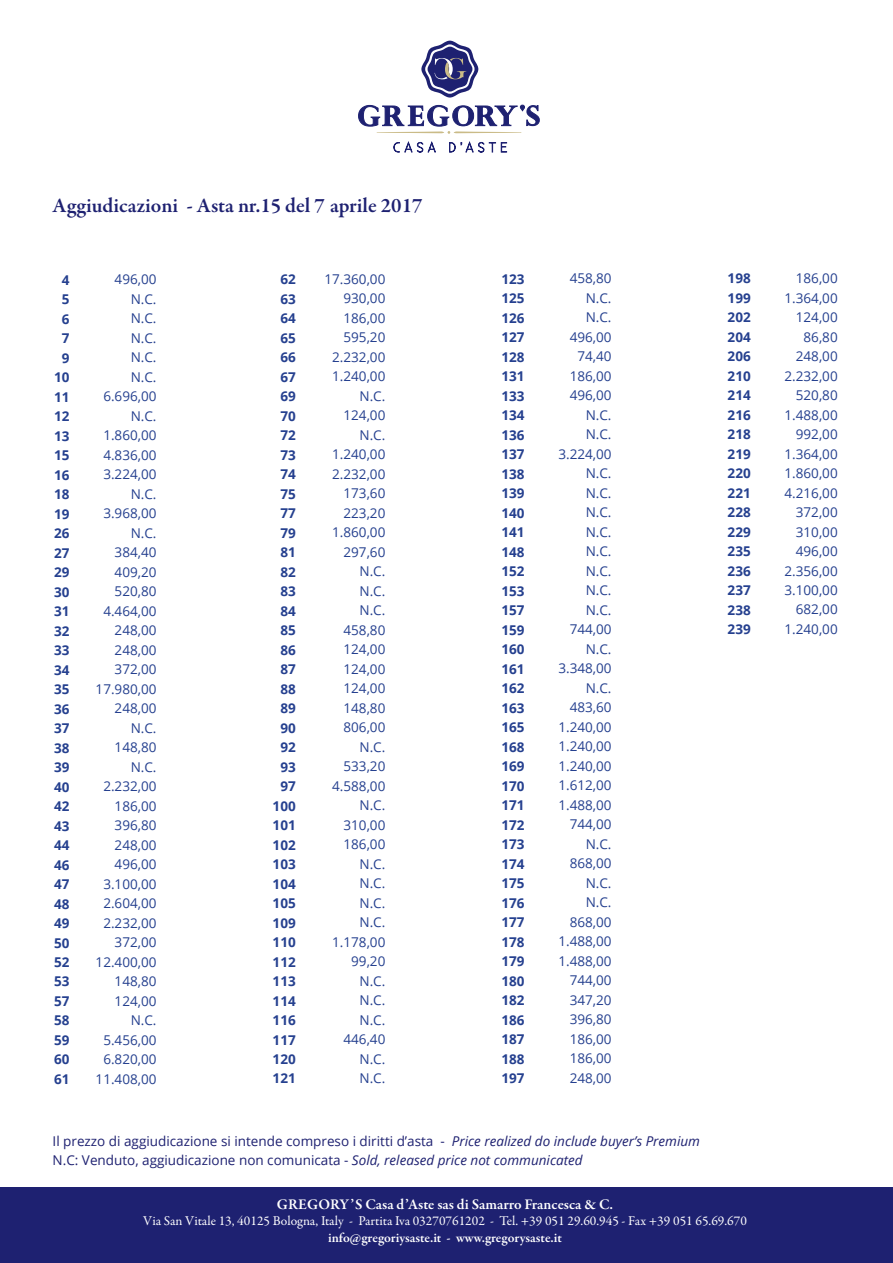
<style>
.page{position:relative;width:893px;height:1263px;background:#fff}
.page>*{position:absolute;margin:0;border:0;box-sizing:border-box;transform-origin:0 0}
.t1{font:600 21px "Garamond Premr Pro";color:#1e2171}
.t2{font:600 15px "Garamond Premr Pro";color:#fff}
.t3{font:13.5px/19.5px "Open Sans";color:#25408f;text-align:right}
.t4{font:700 13.5px/19.5px "Open Sans";color:#25408f;text-align:center}
.t5{font:13.5px/19.5px "Open Sans";color:#1e2171}
.t6{font:13.5px "Garamond Premr Pro";color:#fff}
.t7{font:600 13.5px "Garamond Premr Pro";color:#fff}
.s1{font-style:italic}
</style>
<div class="page">
<div style="left:0;top:1187px;width:893px;height:76px;background:#1e2171"></div>
<svg style="left:394px;top:142px;width:42px;height:10px"></svg>
<svg style="left:449px;top:142px;width:6px;height:10px"></svg>
<svg style="left:461px;top:142px;width:46px;height:10px"></svg>
<svg style="left:421px;top:41px;width:57px;height:57px"></svg>
<svg style="left:358px;top:105px;width:181px;height:29px"></svg>
<h1 class="t1" style="left:53px;top:193px;width:371px">Aggiudicazioni - Asta nr.15 del 7 aprile 2017</h1>
<p class="t4" style="left:54px;top:270px;width:17px">4<br>5<br>6<br>7<br>9<br>10<br>11<br>12<br>13<br>15<br>16<br>18<br>19<br>26<br>27<br>29<br>30<br>31<br>32<br>33<br>34<br>35<br>36<br>37<br>38<br>39<br>40<br>42<br>43<br>44<br>46<br>47<br>48<br>49<br>50<br>52<br>53<br>57<br>58<br>59<br>60<br>61</p>
<p class="t3" style="left:96px;top:269px;width:62px">496,00<br>N.C.<br>N.C.<br>N.C.<br>N.C.<br>N.C.<br>6.696,00<br>N.C.<br>1.860,00<br>4.836,00<br>3.224,00<br>N.C.<br>3.968,00<br>N.C.<br>384,40<br>409,20<br>520,80<br>4.464,00<br>248,00<br>248,00<br>372,00<br>17.980,00<br>248,00<br>N.C.<br>148,80<br>N.C.<br>2.232,00<br>186,00<br>396,80<br>248,00<br>496,00<br>3.100,00<br>2.604,00<br>2.232,00<br>372,00<br>12.400,00<br>148,80<br>124,00<br>N.C.<br>5.456,00<br>6.820,00<br>11.408,00</p>
<p class="t4" style="left:273px;top:269px;width:25px">62<br>63<br>64<br>65<br>66<br>67<br>69<br>70<br>72<br>73<br>74<br>75<br>77<br>79<br>81<br>82<br>83<br>84<br>85<br>86<br>87<br>88<br>89<br>90<br>92<br>93<br>97<br>100<br>101<br>102<br>103<br>104<br>105<br>109<br>110<br>112<br>113<br>114<br>116<br>117<br>120<br>121</p>
<p class="t3" style="left:324px;top:269px;width:62px">17.360,00<br>930,00<br>186,00<br>595,20<br>2.232,00<br>1.240,00<br>N.C.<br>124,00<br>N.C.<br>1.240,00<br>2.232,00<br>173,60<br>223,20<br>1.860,00<br>297,60<br>N.C.<br>N.C.<br>N.C.<br>458,80<br>124,00<br>124,00<br>124,00<br>148,80<br>806,00<br>N.C.<br>533,20<br>4.588,00<br>N.C.<br>310,00<br>186,00<br>N.C.<br>N.C.<br>N.C.<br>N.C.<br>1.178,00<br>99,20<br>N.C.<br>N.C.<br>N.C.<br>446,40<br>N.C.<br>N.C.</p>
<p class="t4" style="left:501px;top:269px;width:25px;text-align:justify">123<br>125<br>126<br>127<br>128<br>131<br>133<br>134<br>136<br>137<br>138<br>139<br>140<br>141<br>148<br>152<br>153<br>157<br>159<br>160<br>161<br>162<br>163<br>165<br>168<br>169<br>170<br>171<br>172<br>173<br>174<br>175<br>176<br>177<br>178<br>179<br>180<br>182<br>186<br>187<br>188<br>197</p>
<p class="t3" style="left:558px;top:268px;width:55px">458,80<br>N.C.<br>N.C.<br>496,00<br>74,40<br>186,00<br>496,00<br>N.C.<br>N.C.<br>3.224,00<br>N.C.<br>N.C.<br>N.C.<br>N.C.<br>N.C.<br>N.C.<br>N.C.<br>N.C.<br>744,00<br>N.C.<br>3.348,00<br>N.C.<br>483,60<br>1.240,00<br>1.240,00<br>1.240,00<br>1.612,00<br>1.488,00<br>744,00<br>N.C.<br>868,00<br>N.C.<br>N.C.<br>868,00<br>1.488,00<br>1.488,00<br>744,00<br>347,20<br>396,80<br>186,00<br>186,00<br>248,00</p>
<p class="t4" style="left:728px;top:268px;width:25px;text-align:justify">198<br>199<br>202<br>204<br>206<br>210<br>214<br>216<br>218<br>219<br>220<br>221<br>228<br>229<br>235<br>236<br>237<br>238<br>239</p>
<p class="t3" style="left:784px;top:268px;width:55px">186,00<br>1.364,00<br>124,00<br>86,80<br>248,00<br>2.232,00<br>520,80<br>1.488,00<br>992,00<br>1.364,00<br>1.860,00<br>4.216,00<br>372,00<br>310,00<br>496,00<br>2.356,00<br>3.100,00<br>682,00<br>1.240,00</p>
<p class="t5" style="left:53px;top:1131px;width:649px">Il prezzo di aggiudicazione si intende compreso i diritti d’asta - <span class="s1">Price realized do include buyer’s Premium<br></span>N.C: Venduto, aggiudicazione non comunicata - <span class="s1">Sold, released price not communicated</span></p>
<p class="t2" style="left:277px;top:1195px;width:338px">GREGORY’S Casa d’Aste sas di Samarro Francesca &amp; C.</p>
<p class="t6" style="left:143px;top:1213px;width:605px">Via San Vitale 13, 40125 Bologna, Italy - Partita Iva 03270761202 - Tel. +39 051 29.60.945 - Fax +39 051 65.69.670</p>
<p class="t7" style="left:328px;top:1229px;width:235px">info@gregoriysaste.it - www.gregorysaste.it</p>
</div>
